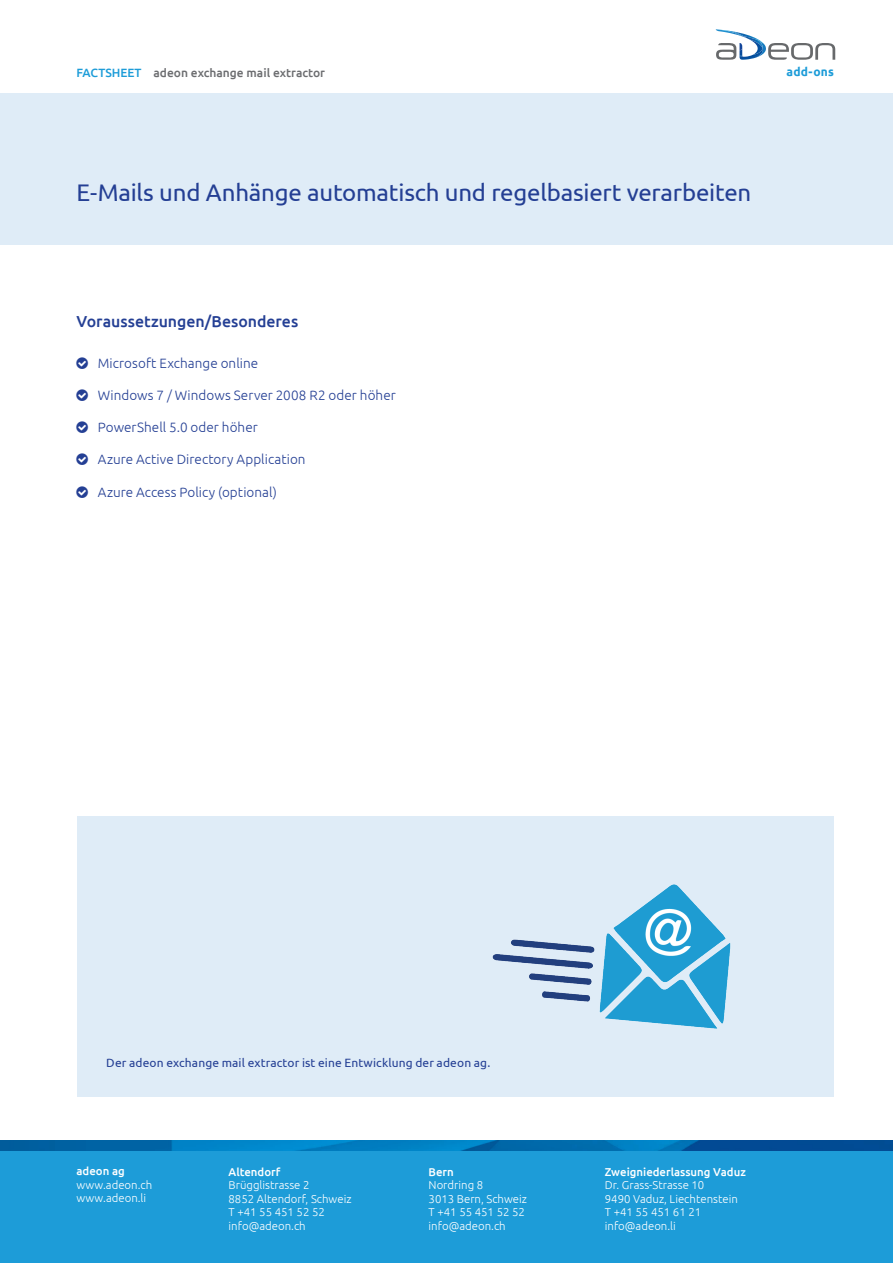
<style>
.page{position:relative;width:893px;height:1263px;background:#fff}
.page>*{position:absolute;margin:0;border:0;box-sizing:border-box;transform-origin:0 0}
.t1{font:24px "Ubuntu";letter-spacing:-.01em;color:#243f94}
.t2{font:500 15.9px "Ubuntu";color:#243f94}
.t3{font:300 13.5px "Ubuntu";letter-spacing:.005em;color:#243f94}
.t4{font:12px "Ubuntu";letter-spacing:.01em;color:#243f94}
.t5{font:500 12px "Ubuntu";color:#6c6d70}
.t6{font:700 12px "Ubuntu";letter-spacing:.02em;color:#1d9cd8}
.t7{font:300 11.4px/13.5px "Ubuntu";color:#fff}
.t8{font:500 11.4px "Ubuntu";color:#fff}
.s1{color:#1d9cd8}
</style>
<div class="page">
<div style="left:0;top:1150px;width:893px;height:113px;background:#1d9cd8"></div>
<img style="left:0;top:1140px;width:893px;height:10px">
<img style="left:747px;top:54px;width:6px;height:5px">
<img style="left:747px;top:36px;width:10px;height:6px">
<svg style="left:753px;top:39px;width:82px;height:21px"></svg>
<img style="left:716px;top:29px;width:25px;height:7px">
<svg style="left:716px;top:36px;width:31px;height:24px"></svg>
<div style="left:77px;top:816px;width:756px;height:281px;background:#dfecf7"></div>
<div style="left:0;top:94px;width:893px;height:151px;background:#dfecf7"></div>
<img style="left:492px;top:884px;width:239px;height:145px">
<p class="t5" style="left:77px;top:65px;width:250px"><span class="s1">FACTSHEET</span> adeon exchange mail extractor</p>
<p class="t6" style="left:786px;top:65px;width:49px">add-ons</p>
<h1 class="t1" style="left:77px;top:178px;width:676px">E-Mails und Anhänge automatisch und regelbasiert verarbeiten</h1>
<h2 class="t2" style="left:77px;top:311px;width:223px">Voraussetzungen/Besonderes</h2>
<p class="t3" style="left:98px;top:355px;width:162px">Microsoft Exchange online</p>
<p class="t3" style="left:98px;top:387px;width:299px">Windows 7 / Windows Server 2008 R2 oder höher</p>
<p class="t3" style="left:98px;top:419px;width:162px">PowerShell 5.0 oder höher</p>
<p class="t3" style="left:98px;top:451px;width:209px">Azure Active Directory Application</p>
<p class="t3" style="left:98px;top:484px;width:181px">Azure Access Policy (optional)</p>
<p class="t4" style="left:106px;top:1056px;width:386px">Der adeon exchange mail extractor ist eine Entwicklung der adeon ag.</p>
<p class="t8" style="left:77px;top:1164px;width:50px">adeon ag</p>
<p class="t7" style="left:77px;top:1177px;width:77px">www.adeon.ch www.adeon.li</p>
<p class="t8" style="left:229px;top:1164px;width:53px">Altendorf</p>
<p class="t7" style="left:229px;top:1178px;width:125px">Brügglistrasse 2<br>8852 Altendorf, Schweiz<br>T +41 55 451 52 52 info@adeon.ch</p>
<p class="t8" style="left:429px;top:1164px;width:27px">Bern</p>
<p class="t7" style="left:429px;top:1178px;width:100px">Nordring 8<br>3013 Bern, Schweiz<br>T +41 55 451 52 52 info@adeon.ch</p>
<p class="t8" style="left:605px;top:1164px;width:143px">Zweigniederlassung Vaduz</p>
<p class="t7" style="left:605px;top:1178px;width:135px">Dr. Grass-Strasse 10<br>9490 Vaduz, Liechtenstein<br>T +41 55 451 61 21 info@adeon.li</p>
</div>
